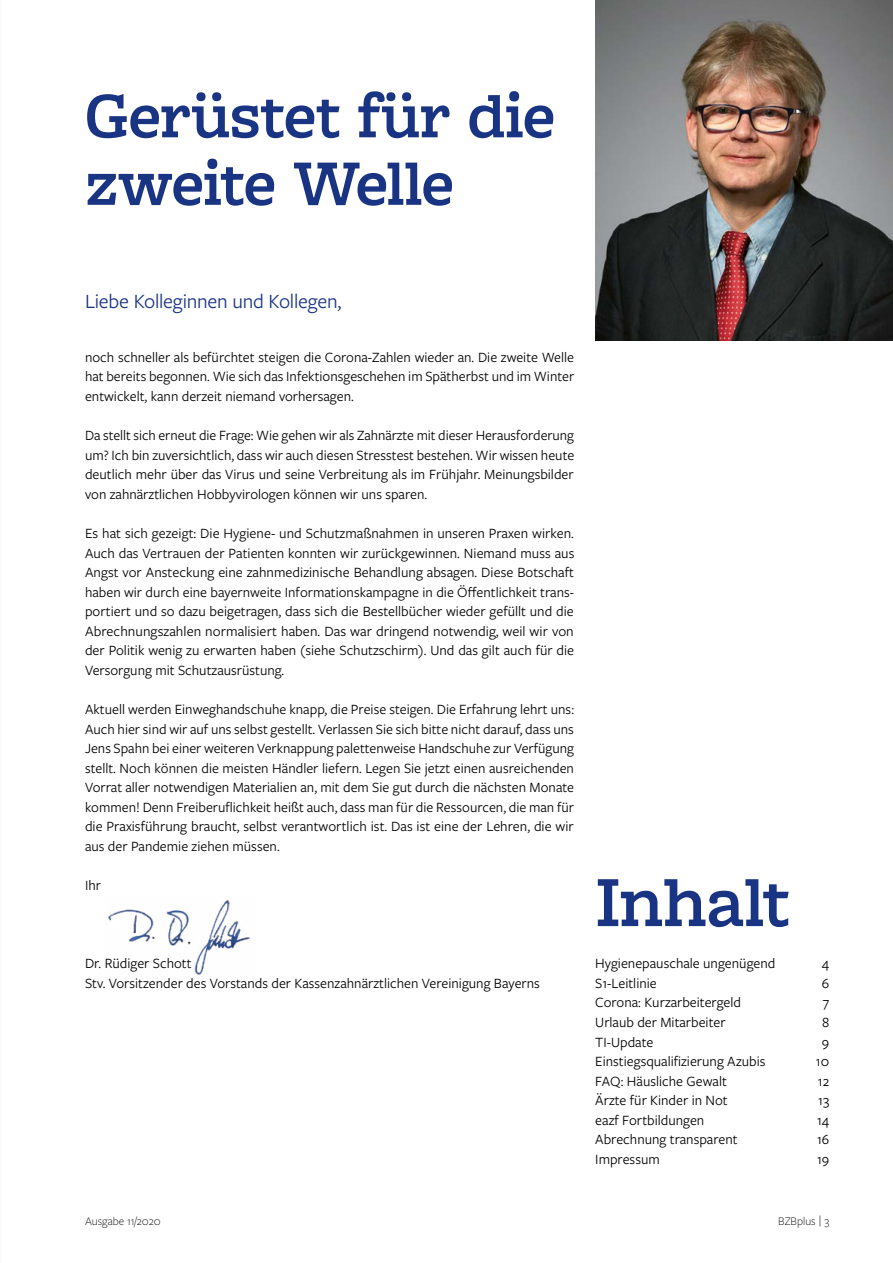
<style>
.page{position:relative;width:893px;height:1263px;background:#fff}
.page>*{position:absolute;margin:0;border:0;box-sizing:border-box;transform-origin:0 0}
.t1{font:600 75px "Freight Macro Pro";letter-spacing:-.015em;color:#1a3484}
.t2{font:600 67.5px/67.5px "Freight Macro Pro";letter-spacing:-.015em;color:#1a3484}
.t3{font:21px "Freight Sans Pro";letter-spacing:-.01em;color:#1a3484}
.t4{font:14.7px/19.5px "Freight Sans Pro";color:#000;text-align:justify}
.t5{font:300 12px "Freight Sans Pro";color:#000}
</style>
<div class="page">
<img style="left:595px;top:0;width:298px;height:340px">
<img style="left:108px;top:899px;width:142px;height:76px">
<h2 class="t2" style="left:85px;top:79px;width:472px">Gerüstet für die zweite Welle</h2>
<h3 class="t3" style="left:85px;top:287px;width:258px">Liebe Kolleginnen und Kollegen,</h3>
<p class="t4" style="left:85px;top:347px;width:491px">noch schneller als befürchtet steigen die Corona-Zahlen wieder an. Die zweite Welle hat bereits begonnen. Wie sich das Infektionsgeschehen im Spätherbst und im Winter entwickelt, kann derzeit niemand vorhersagen.</p>
<p class="t4" style="left:85px;top:425px;width:491px">Da stellt sich erneut die Frage: Wie gehen wir als Zahnärzte mit dieser Herausforderung um? Ich bin zuversichtlich, dass wir auch diesen Stresstest bestehen. Wir wissen heute deutlich mehr über das Virus und seine Verbreitung als im Frühjahr. Meinungsbilder von zahnärztlichen Hobbyvirologen können wir uns sparen.</p>
<p class="t4" style="left:85px;top:523px;width:491px">Es hat sich gezeigt: Die Hygiene- und Schutzmaßnahmen in unseren Praxen wirken.<br>Auch das Vertrauen der Patienten konnten wir zurückgewinnen. Niemand muss aus Angst vor Ansteckung eine zahnmedizinische Behandlung absagen. Diese Botschaft haben wir durch eine bayernweite Informationskampagne in die Öffentlichkeit trans&shy;portiert und so dazu beigetragen, dass sich die Bestellbücher wieder gefüllt und die Abrechnungszahlen normalisiert haben. Das war dringend notwendig, weil wir von der Politik wenig zu erwarten haben (siehe Schutzschirm). Und das gilt auch für die Versorgung mit Schutzausrüstung.</p>
<p class="t4" style="left:85px;top:699px;width:491px">Aktuell werden Einweghandschuhe knapp, die Preise steigen. Die Erfahrung lehrt uns:<br>Auch hier sind wir auf uns selbst gestellt. Verlassen Sie sich bitte nicht darauf, dass uns Jens Spahn bei einer weiteren Verknappung palettenweise Handschuhe zur Verfügung stellt. Noch können die meisten Händler liefern. Legen Sie jetzt einen ausreichenden Vorrat aller notwendigen Materialien an, mit dem Sie gut durch die nächsten Monate kommen! Denn Freiberuflichkeit heißt auch, dass man für die Ressourcen, die man für die Praxisführung braucht, selbst verantwortlich ist. Das ist eine der Lehren, die wir aus der Pandemie ziehen müssen.</p>
<p class="t4" style="left:85px;top:875px;width:18px">Ihr</p>
<p class="t4" style="left:85px;top:953px;width:456px">Dr. Rüdiger Schott<br>Stv. Vorsitzender des Vorstands der Kassenzahnärztlichen Vereinigung Bayerns</p>
<h1 class="t1" style="left:595px;top:849px;width:196px">Inhalt</h1>
<p class="t4" style="left:595px;top:953px;width:182px">Hygienepauschale ungenügend</p>
<p class="t4" style="left:822px;top:953px;width:9px">4</p>
<p class="t4" style="left:595px;top:973px;width:63px">S1-Leitlinie</p>
<p class="t4" style="left:822px;top:973px;width:9px">6</p>
<p class="t4" style="left:595px;top:992px;width:147px">Corona: Kurzarbeitergeld</p>
<p class="t4" style="left:823px;top:992px;width:8px">7</p>
<p class="t4" style="left:595px;top:1012px;width:132px">Urlaub der Mitarbeiter</p>
<p class="t4" style="left:822px;top:1012px;width:9px">8</p>
<p class="t4" style="left:595px;top:1031px;width:60px">TI-Update</p>
<p class="t4" style="left:822px;top:1031px;width:9px">9</p>
<p class="t4" style="left:595px;top:1051px;width:172px">Einstiegsqualifizierung Azubis</p>
<p class="t4" style="left:816px;top:1051px;width:15px">10</p>
<p class="t4" style="left:595px;top:1070px;width:133px">FAQ: Häusliche Gewalt</p>
<p class="t4" style="left:818px;top:1070px;width:13px">12</p>
<p class="t4" style="left:595px;top:1090px;width:134px">Ärzte für Kinder in Not</p>
<p class="t4" style="left:818px;top:1090px;width:12px">13</p>
<p class="t4" style="left:595px;top:1110px;width:111px">eazf Fortbildungen</p>
<p class="t4" style="left:817px;top:1110px;width:14px">14</p>
<p class="t4" style="left:595px;top:1129px;width:144px">Abrechnung transparent</p>
<p class="t4" style="left:817px;top:1129px;width:14px">16</p>
<p class="t4" style="left:595px;top:1149px;width:66px">Impressum</p>
<p class="t4" style="left:817px;top:1149px;width:14px">19</p>
<p class="t5" style="left:85px;top:1213px;width:77px">Ausgabe 11/2020</p>
<p class="t5" style="left:778px;top:1213px;width:52px">BZBplus | 3</p>
</div>
